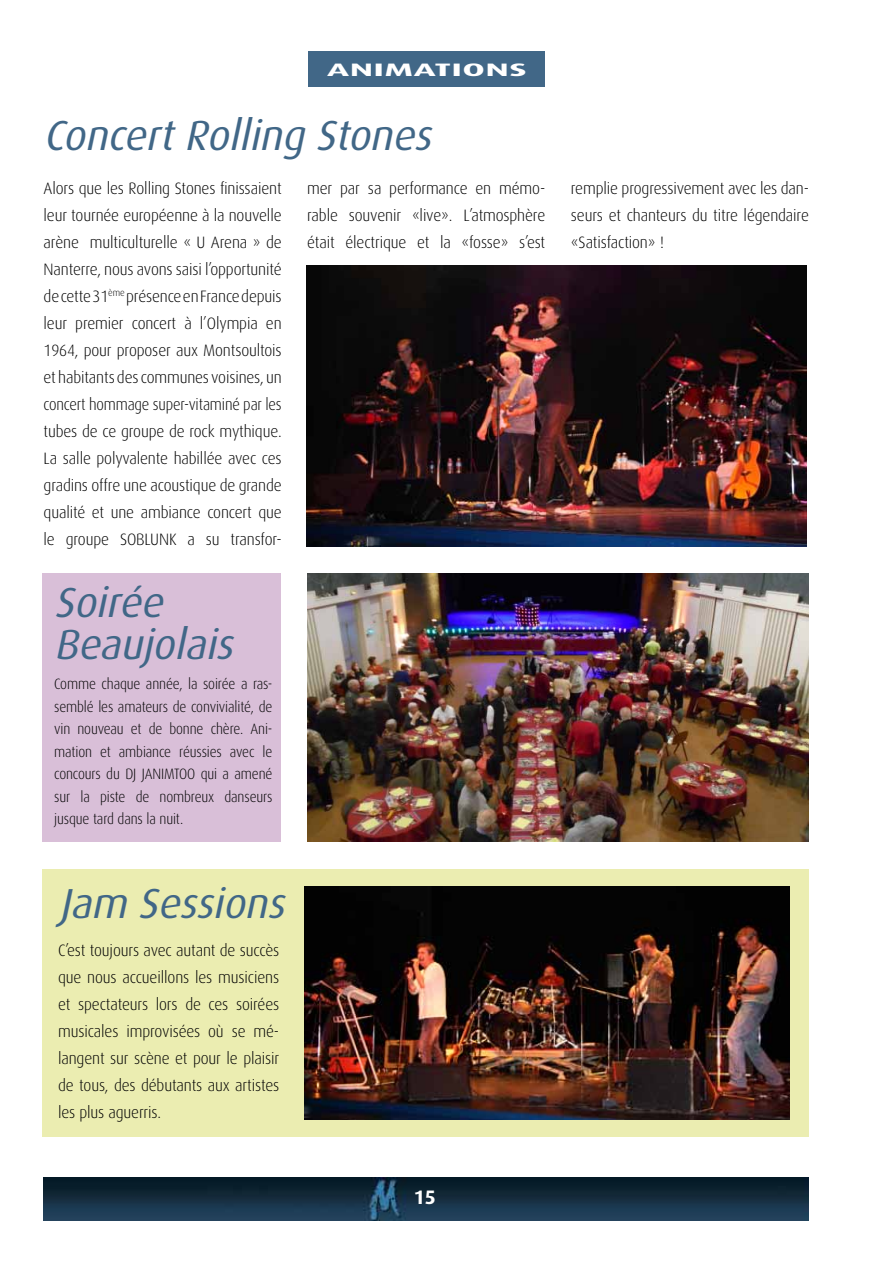
<style>
.page{position:relative;width:893px;height:1263px;background:#fff}
.page>*{position:absolute;margin:0;border:0;box-sizing:border-box;transform-origin:0 0}
.t1{font:italic 42px/42px "Dax";color:#416787}
.t2{font:700 19.5px "Dax";color:#fff}
.t3{font:700 18px "Dax";letter-spacing:.01em;color:#fff;scale:2 1}
.t4{font:300 16.5px/27px "Dax";letter-spacing:-.01em;color:#000;text-align:justify;scale:.95 1}
.t5{font:300 15px/22.5px "Dax";letter-spacing:-.01em;color:#000;text-align:justify;scale:.91 1}
</style>
<div class="page">
<div style="left:43px;top:573px;width:238px;height:269px;background:#d9bfd8"></div>
<img style="left:43px;top:1178px;width:766px;height:42px">
<div style="left:308px;top:51px;width:237px;height:36px;background:#416787"></div>
<div style="left:43px;top:869px;width:766px;height:267px;background:#ebedb1"></div>
<img style="left:305px;top:886px;width:484px;height:233px">
<img style="left:306px;top:265px;width:501px;height:281px">
<img style="left:307px;top:573px;width:501px;height:268px">
<p class="t3" style="left:327px;top:59px;width:101px">ANIMATIONS</p>
<h1 class="t1" style="left:44px;top:115px;width:399px">ConcertRolling Stones</h1>
<p class="t4" style="left:44px;top:175px;width:252px">Alors que les Rolling Stones finissaient leur tournée européenne à la nouvelle arène multiculturelle « U Arena » de Nanterre, nous avons saisi l’opportunité decette31<sup>ème</sup> présenceenFrancedepuis leur premier concert à l’Olympia en 1964, pour proposer aux Montsoultois et habitants des communes voisines, un concert hommage super-vitaminé par les tubes de ce groupe de rock mythique.<br>La salle polyvalente habillée avec ces gradins offre une acoustique de grande qualité et une ambiance concert que le groupe SOBLUNK a su transfor-</p>
<p class="t4" style="left:307px;top:175px;width:252px">mer par sa performance en mémo&shy;rable souvenir «live». L’atmosphère était électrique et la «fosse» s’est</p>
<p class="t4" style="left:571px;top:175px;width:252px">remplie progressivement avec les dan&shy;seurs et chanteurs du titre légendaire «Satisfaction» !</p>
<h1 class="t1" style="left:54px;top:582px;width:190px">Soirée<br>Beaujolais</h1>
<p class="t5" style="left:54px;top:673px;width:241px">Comme chaque année, la soirée a ras&shy;semblé les amateurs de convivialité, de vin nouveau et de bonne chère. Ani&shy;mation et ambiance réussies avec le concours du DJ JANIMTOO qui a amené sur la piste de nombreux danseurs jusque tard dans la nuit.</p>
<h1 class="t1" style="left:60px;top:883px;width:236px">Jam Sessions</h1>
<p class="t4" style="left:58px;top:937px;width:234px">C’est toujours avec autant de succès que nous accueillons les musiciens et spectateurs lors de ces soirées musicales improvisées où se mé&shy;langent sur scène et pour le plaisir de tous, des débutants aux artistes les plus aguerris.</p>
<p class="t2" style="left:414px;top:1186px;width:23px">15</p>
</div>
